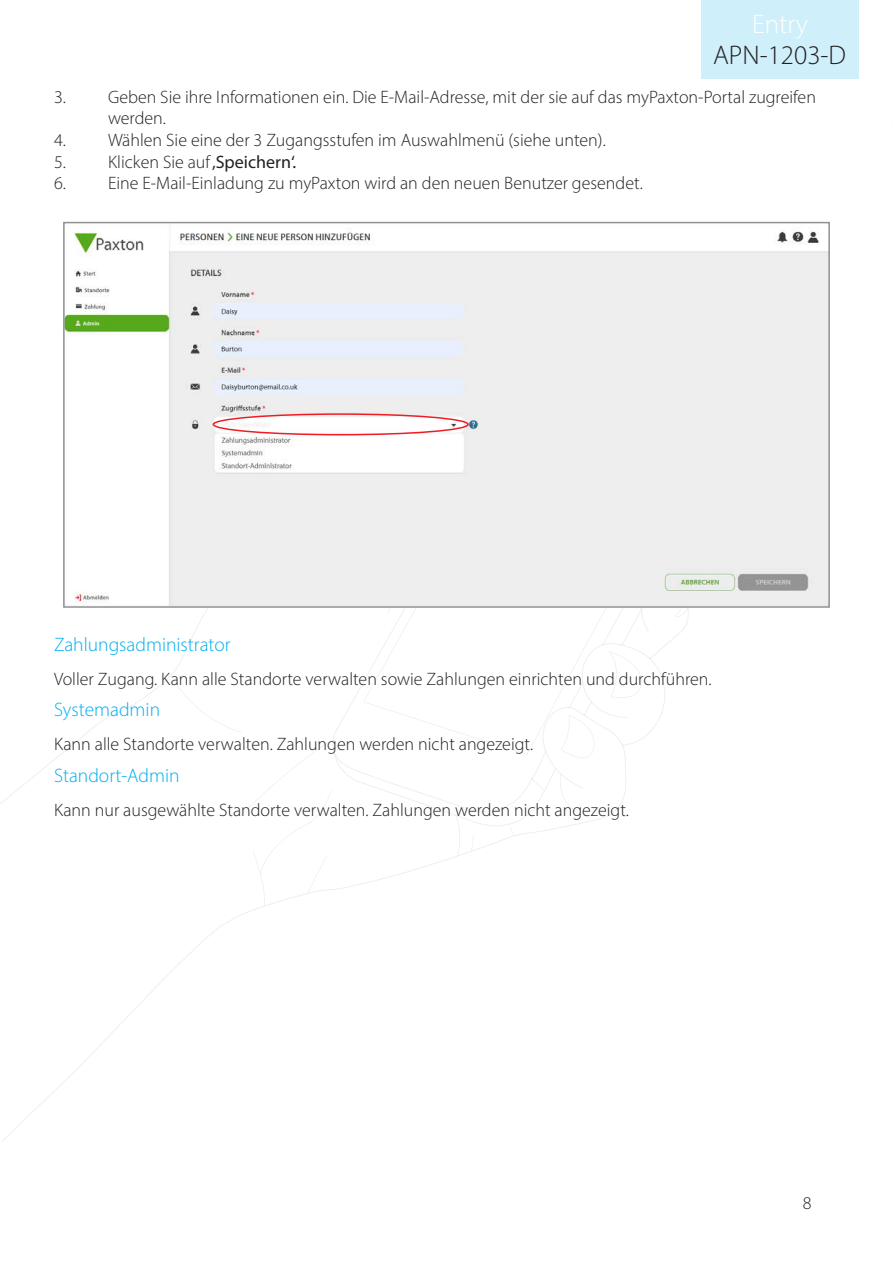
<style>
.page{position:relative;width:893px;height:1263px;background:#fff}
.page>*{position:absolute;margin:0;border:0;box-sizing:border-box;transform-origin:0 0}
.t1{font:300 27px "Myriad Pro";color:#231f20}
.t2{font:300 27px "Myriad Pro";color:#fff}
.Section_title{font:300 19.5px "Myriad Pro";color:#00aeef}
.Text_-_bold_title{font:300 18px/21.6px "Myriad Pro";color:#231f20}
.s1{font-weight:400}
</style>
<div class="page">
<svg style="left:170px;top:608px;width:519px;height:206px"></svg>
<div style="left:702px;top:0;width:157px;height:79px;background:#cfeffb"></div>
<img style="left:66px;top:231px;width:761px;height:374px">
<div style="left:63px;top:222px;width:767px;height:386px;border:2px solid #8f9194"></div>
<div style="left:213px;top:413px;width:256px;height:22px;border:2px solid #ee1d23;border-radius:50%"></div>
<h1 class="t2" style="left:752px;top:8px;width:58px">Entry</h1>
<h1 class="t1" style="left:713px;top:39px;width:134px">APN-1203-D</h1>
<p class="Text_-_bold_title" style="left:108px;top:86px;width:709px;text-indent:-54px">3. Geben Sie ihre Informationen ein. Die E-Mail-Adresse, mit der sie auf das myPaxton-Portal zugreifen werden.</p>
<p class="Text_-_bold_title" style="left:54px;top:129px;width:553px">4. Wählen Sie eine der 3 Zugangsstufen im Auswahlmenü (siehe unten).</p>
<p class="Text_-_bold_title" style="left:54px;top:151px;width:244px">5. Klicken Sie auf <span class="s1">‚Speichern‘.</span></p>
<p class="Text_-_bold_title" style="left:54px;top:172px;width:590px">6. Eine E-Mail-Einladung zu myPaxton wird an den neuen Benutzer gesendet.</p>
<p class="Section_title" style="left:54px;top:633px;width:178px">Zahlungsadministrator</p>
<p class="Text_-_bold_title" style="left:54px;top:668px;width:659px">Voller Zugang. Kann alle Standorte verwalten sowie Zahlungen einrichten und durchführen.</p>
<p class="Section_title" style="left:54px;top:698px;width:108px">Systemadmin</p>
<p class="Text_-_bold_title" style="left:54px;top:733px;width:481px">Kann alle Standorte verwalten. Zahlungen werden nicht angezeigt.</p>
<p class="Section_title" style="left:54px;top:764px;width:127px">Standort-Admin</p>
<p class="Text_-_bold_title" style="left:54px;top:799px;width:577px">Kann nur ausgewählte Standorte verwalten. Zahlungen werden nicht angezeigt.</p>
<p class="Text_-_bold_title" style="left:803px;top:1192px;width:10px">8</p>
</div>
